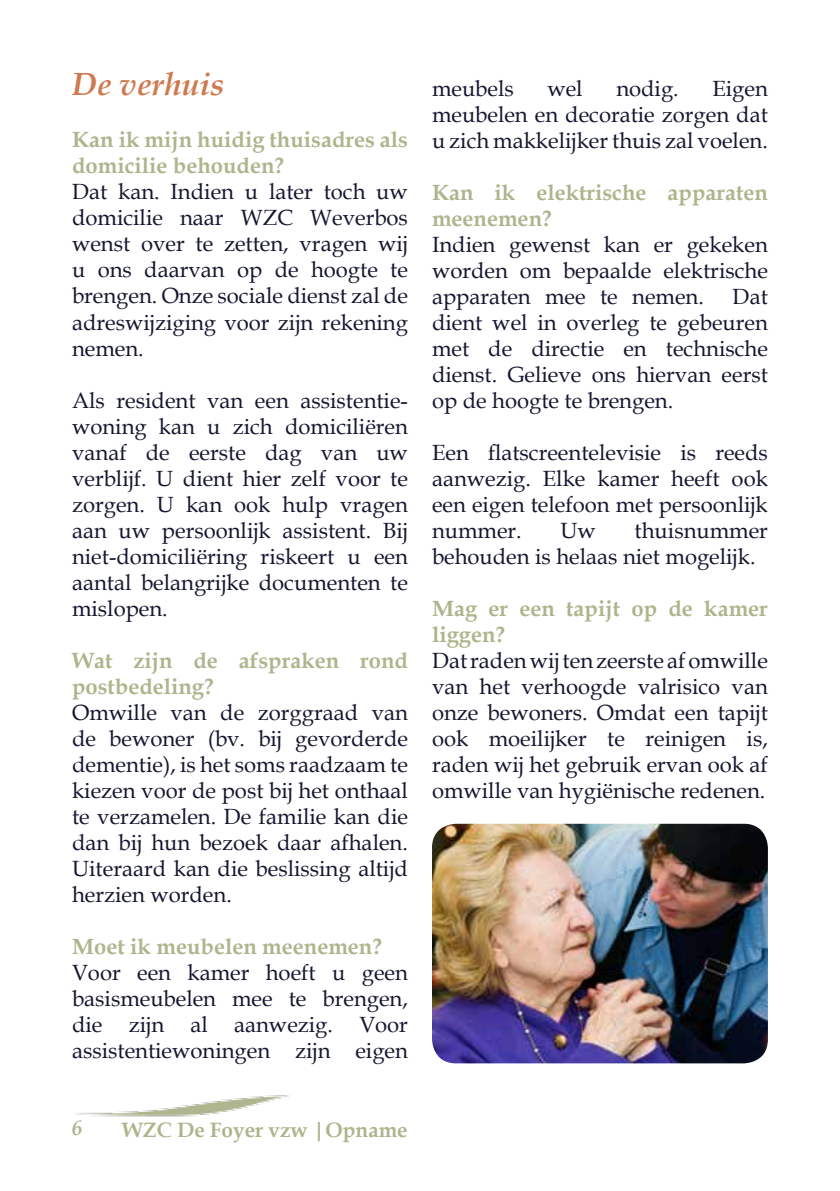
<style>
.page{position:relative;width:840px;height:1191px;background:#fff}
.page>*{position:absolute;margin:0;border:0;box-sizing:border-box;transform-origin:0 0}
.t1{font:italic 700 32px "Book Antiqua";color:#ce7a50}
.t2{font:22px/26px "Book Antiqua";color:#151730;text-align:justify}
.t3{font:700 22px/26px "Book Antiqua";color:#adb58c}
.t4{font:700 20.8px "Book Antiqua";color:#adb58c}
.t5{font:italic 700 20.8px "Book Antiqua";color:#adb58c}
</style>
<div class="page">
<img style="left:76px;top:1095px;width:213px;height:22px">
<img style="left:432px;top:823px;width:335px;height:240px">
<h1 class="t1" style="left:72px;top:62px;width:153px">De verhuis</h1>
<p class="t3" style="left:72px;top:127px;width:337px">Kan ik mijn huidig thuisadres als domicilie behouden?</p>
<p class="t2" style="left:72px;top:178px;width:337px">Dat kan. Indien u later toch uw domicilie naar WZC Weverbos wenst over te zetten, vragen wij u ons daarvan op de hoogte te brengen. Onze sociale dienst zal de adreswijziging voor zijn rekening nemen.</p>
<p class="t2" style="left:72px;top:386px;width:337px">Als resident van een assistentie&shy;woning kan u zich domiciliëren vanaf de eerste dag van uw verblijf. U dient hier zelf voor te zorgen. U kan ook hulp vragen aan uw persoonlijk assistent. Bij niet-domiciliëring riskeert u een aantal belangrijke documenten te mislopen.</p>
<p class="t3" style="left:72px;top:647px;width:337px">Wat zijn de afspraken rond postbedeling?</p>
<p class="t2" style="left:72px;top:698px;width:337px">Omwille van de zorggraad van de bewoner (bv. bij gevorderde dementie), is het soms raadzaam te kiezen voor de post bij het onthaal te verzamelen. De familie kan die dan bij hun bezoek daar afhalen.<br>Uiteraard kan die beslissing altijd herzien worden.</p>
<p class="t3" style="left:72px;top:933px;width:311px">Moet ik meubelen meenemen?</p>
<p class="t2" style="left:72px;top:959px;width:337px">Voor een kamer hoeft u geen basismeubelen mee te brengen, die zijn al aanwezig. Voor assistentiewoningen zijn eigen</p>
<p class="t5" style="left:72px;top:1113px;width:12px">6</p>
<p class="t4" style="left:122px;top:1116px;width:287px">WZC De Foyer vzw |Opname</p>
<p class="t2" style="left:432px;top:75px;width:83px">meubels</p>
<p class="t2" style="left:547px;top:75px;width:37px">wel</p>
<p class="t2" style="left:616px;top:75px;width:64px">nodig.</p>
<p class="t2" style="left:432px;top:75px;width:337px;text-indent:280px">Eigen meubelen en decoratie zorgen dat u zich makkelijker thuis zal voelen.</p>
<p class="t3" style="left:432px;top:179px;width:337px">Kan ik elektrische apparaten meenemen?</p>
<p class="t2" style="left:432px;top:231px;width:337px">Indien gewenst kan er gekeken worden om bepaalde elektrische apparaten mee te nemen.</p>
<p class="t2" style="left:432px;top:283px;width:337px;text-indent:300px">Dat dient wel in overleg te gebeuren met de directie en technische dienst. Gelieve ons hiervan eerst op de hoogte te brengen.</p>
<p class="t2" style="left:432px;top:439px;width:337px">Een flatscreentelevisie is reeds aanwezig. Elke kamer heeft ook een eigen telefoon met persoonlijk nummer.</p>
<p class="t2" style="left:432px;top:517px;width:337px;text-indent:202px">thuisnummer behouden is helaas niet mogelijk.</p>
<p class="t3" style="left:432px;top:595px;width:337px">Mag er een tapijt op de kamer liggen?</p>
<p class="t2" style="left:432px;top:647px;width:337px">Dat raden wij ten zeerste af omwille van het verhoogde valrisico van onze bewoners. Omdat een tapijt ook moeilijker te reinigen is, raden wij het gebruik ervan ook af omwille van hygiënische redenen.</p>
<p class="t2" style="left:560px;top:517px;width:37px">Uw</p>
</div>
